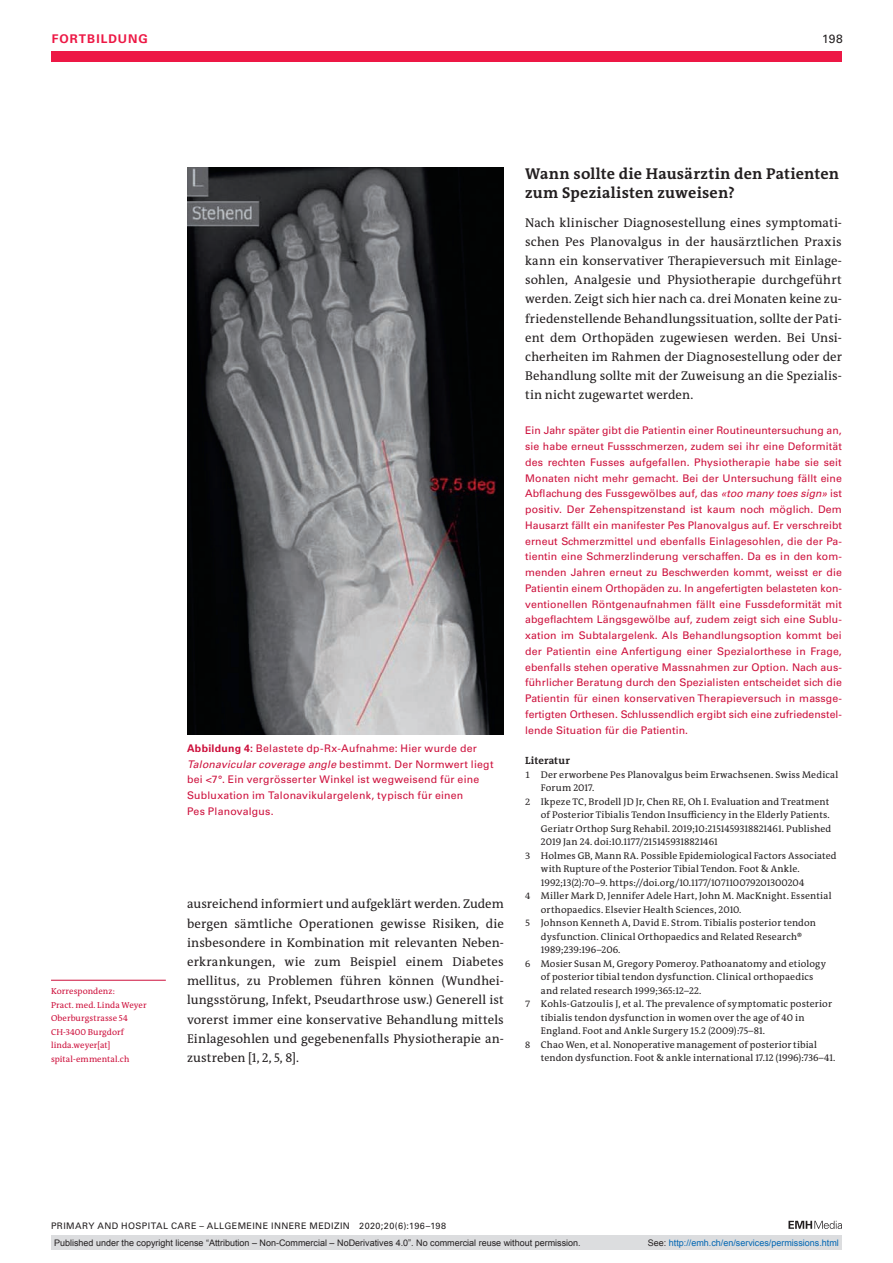
<style>
.page{position:relative;width:893px;height:1263px;background:#fff}
.page>*{position:absolute;margin:0;border:0;box-sizing:border-box;transform-origin:0 0}
.t1{font:700 15.75px/19.2px "The Antiqua B W7";letter-spacing:.015em;color:#231f20}
.t2{font:12.75px/19.2px "The Antiqua B W5 Plain";letter-spacing:.005em;color:#231f20;text-align:justify}
.t3{font:700 12px "Univers LT Std";color:#ed1845}
.t4{font:12px "Univers LT Std";color:#231f20}
.t5{font:10.5px/15.8px "Univers LT Std";letter-spacing:.02em;color:#cd0f3b;text-align:justify}
.t6{font:700 10.5px "The Antiqua B W7";letter-spacing:.015em;color:#231f20}
.t7{font:9.75px "The Antiqua B W5 Plain";letter-spacing:.01em;color:#231f20}
.t8{font:9px "Arial";color:#231f20}
.t9{font:9px "Univers LT Std";letter-spacing:.05em;color:#231f20}
.t10{font:9px "Arial";color:#0166b3}
.t11{font:8.7px/13.5px "The Antiqua B W5 Plain";letter-spacing:.01em;color:#cd0f3b}
.s1{font-weight:700}
.s2{font-style:italic}
.s3{font-size:9.3px}
.s4{color:#231f20}
</style>
<div class="page">
<div style="left:51px;top:51px;width:791px;height:11px;background:#ed1845"></div>
<svg style="left:788px;top:1221px;width:54px;height:8px"></svg>
<hr style="left:51px;top:980px;width:115px;height:1px;background:#cd0f3b">
<img style="left:187px;top:168px;width:317px;height:567px">
<div style="left:51px;top:1235px;width:791px;height:15px;background:#dcdddf"></div>
<p class="t3" style="left:52px;top:31px;width:18px">FORTBILDUNG</p>
<p class="t4" style="left:822px;top:31px;width:22px">198</p>
<p class="t11" style="left:51px;top:985px;width:97px">Korrespondenz:<br>Pract. med. Linda Weyer<br>Oberburgstrasse 54<br>CH-3400 Burgdorf linda.weyer[at] spital-emmental.ch</p>
<p class="t5" style="left:187px;top:740px;width:308px;text-align:left"><span class="s1">ABBILDUNG 4:</span> Belastete dp-Rx-Aufnahme: Hier wurde der <span class="s2">Talonavicular coverage angle</span> bestimmt. Der Normwert liegt bei &lt;7°. Ein vergrösserter Winkel ist wegweisend für eine Subluxation im Talonavikulargelenk, typisch für einen<br>Pes Planovalgus.</p>
<p class="t2" style="left:187px;top:894px;width:318px">ausreichend informiert und aufgeklärt werden. Zudem bergen sämtliche Operationen gewisse Risiken, die insbesondere in Kombination mit relevanten Neben&shy;erkrankungen, wie zum Beispiel einem Diabetes mellitus, zu Problemen führen können (Wundhei&shy;lungsstörung, Infekt, Pseudarthrose usw.) Generell ist vorerst immer eine konservative Behandlung mittels Einlagesohlen und gegebenenfalls Physiotherapie an&shy;zustreben [1, 2, 5, 8].</p>
<h1 class="t1" style="left:525px;top:164px;width:315px">Wann sollte die Hausärztin den Patienten zum Spezialisten zuweisen?</h1>
<p class="t2" style="left:525px;top:213px;width:318px">Nach klinischer Diagnosestellung eines symptomati&shy;schen Pes Planovalgus in der hausärztlichen Praxis kann ein konservativer Therapieversuch mit Einlage&shy;sohlen, Analgesie und Physiotherapie durchgeführt werden. Zeigt sich hier nach ca. drei Monaten keine zu&shy;friedenstellende Behandlungssituation, sollte der Pati&shy;ent dem Orthopäden zugewiesen werden. Bei Unsi&shy;cherheiten im Rahmen der Diagnosestellung oder der Behandlung sollte mit der Zuweisung an die Spezialis&shy;tin nicht zugewartet werden.</p>
<p class="t5" style="left:525px;top:423px;width:318px">Ein Jahr später gibt die Patientin einer Routineuntersuchung an, sie habe erneut Fussschmerzen, zudem sei ihr eine Deformität des rechten Fusses aufgefallen. Physiotherapie habe sie seit Monaten nicht mehr gemacht. Bei der Untersuchung fällt eine Abflachung des Fussgewölbes auf, das <span class="s2">«too many toes sign»</span> ist positiv. Der Zehenspitzenstand ist kaum noch möglich. Dem Hausarzt fällt ein manifester Pes Planovalgus auf. Er verschreibt erneut Schmerzmittel und ebenfalls Einlagesohlen, die der Pa&shy;tientin eine Schmerzlinderung verschaffen. Da es in den kom&shy;menden Jahren erneut zu Beschwerden kommt, weisst er die Patientin einem Orthopäden zu. In angefertigten belasteten kon&shy;ventionellen Röntgenaufnahmen fällt eine Fussdeformität mit abgeflachtem Längsgewölbe auf, zudem zeigt sich eine Sublu&shy;xation im Subtalargelenk. Als Behandlungsoption kommt bei der Patientin eine Anfertigung einer Spezialorthese in Frage, ebenfalls stehen operative Massnahmen zur Option. Nach aus&shy;führlicher Beratung durch den Spezialisten entscheidet sich die Patientin für einen konservativen Therapieversuch in massge&shy;fertigten Orthesen. Schlussendlich ergibt sich eine zufriedenstel&shy;lende Situation für die Patientin.</p>
<p class="t6" style="left:525px;top:754px;width:46px">Literatur</p>
<p class="t7" style="left:525px;top:768px;width:315px"><span class="s3">1</span> Der erworbene Pes Planovalgus beim Erwachsenen. Swiss Medical</p>
<p class="t7" style="left:541px;top:782px;width:55px">Forum 2017.</p>
<p class="t7" style="left:525px;top:795px;width:306px"><span class="s3">2</span> Ikpeze TC, Brodell JD Jr, Chen RE, Oh I. Evaluation and Treatment</p>
<p class="t7" style="left:541px;top:809px;width:290px">of Posterior Tibialis Tendon Insufficiency in the Elderly Patients.</p>
<p class="t7" style="left:541px;top:822px;width:292px">Geriatr Orthop Surg Rehabil. 2019;10:2151459318821461. Published</p>
<p class="t7" style="left:541px;top:836px;width:178px">2019 Jan 24. doi:10.1177/2151459318821461</p>
<p class="t7" style="left:525px;top:849px;width:313px"><span class="s3">3</span> Holmes GB, Mann RA. Possible Epidemiological Factors Associated</p>
<p class="t7" style="left:541px;top:863px;width:260px">with Rupture of the Posterior Tibial Tendon. Foot &amp; Ankle.</p>
<p class="t7" style="left:541px;top:876px;width:265px">1992;13(2):70–9. https://doi.org/10.1177/107110079201300204</p>
<p class="t7" style="left:525px;top:890px;width:308px"><span class="s3">4</span> Miller Mark D, Jennifer Adele Hart, John M. MacKnight. Essential</p>
<p class="t7" style="left:541px;top:903px;width:202px">orthopaedics. Elsevier Health Sciences, 2010.</p>
<p class="t7" style="left:525px;top:917px;width:292px"><span class="s3">5</span> Johnson Kenneth A, David E. Strom. Tibialis posterior tendon</p>
<p class="t7" style="left:541px;top:930px;width:263px">dysfunction. Clinical Orthopaedics and Related Research®</p>
<p class="t7" style="left:541px;top:944px;width:81px">1989;239:196–206.</p>
<p class="t7" style="left:525px;top:957px;width:302px"><span class="s3">6</span> Mosier Susan M, Gregory Pomeroy. Pathoanatomy and etiology</p>
<p class="t7" style="left:541px;top:971px;width:274px">of posterior tibial tendon dysfunction. Clinical orthopaedics</p>
<p class="t7" style="left:541px;top:984px;width:162px">and related research 1999;365:12–22.</p>
<p class="t7" style="left:525px;top:998px;width:308px"><span class="s3">7</span> Kohls-Gatzoulis J, et al. The prevalence of symptomatic posterior</p>
<p class="t7" style="left:541px;top:1011px;width:265px">tibialis tendon dysfunction in women over the age of 40 in</p>
<p class="t7" style="left:541px;top:1025px;width:226px">England. Foot and Ankle Surgery 15.2 (2009):75–81.</p>
<p class="t7" style="left:525px;top:1038px;width:293px"><span class="s3">8</span> Chao Wen, et al. Nonoperative management of posterior tibial</p>
<p class="t7" style="left:541px;top:1052px;width:296px">tendon dysfunction. Foot &amp; ankle international 17.12 (1996):736–41.</p>
<p class="t9" style="left:51px;top:1220px;width:397px">PRIMARY AND HOSPITAL CARE – ALLGEMEINE INNERE MEDIZIN 2020;20(6):196–198</p>
<p class="t8" style="left:54px;top:1237px;width:528px">Published under the copyright license “Attribution – Non-Commercial – NoDerivatives 4.0”. No commercial reuse without permission.</p>
<p class="t10" style="left:648px;top:1237px;width:193px"><span class="s4">See:</span> http://emh.ch/en/services/permissions.html</p>
</div>
